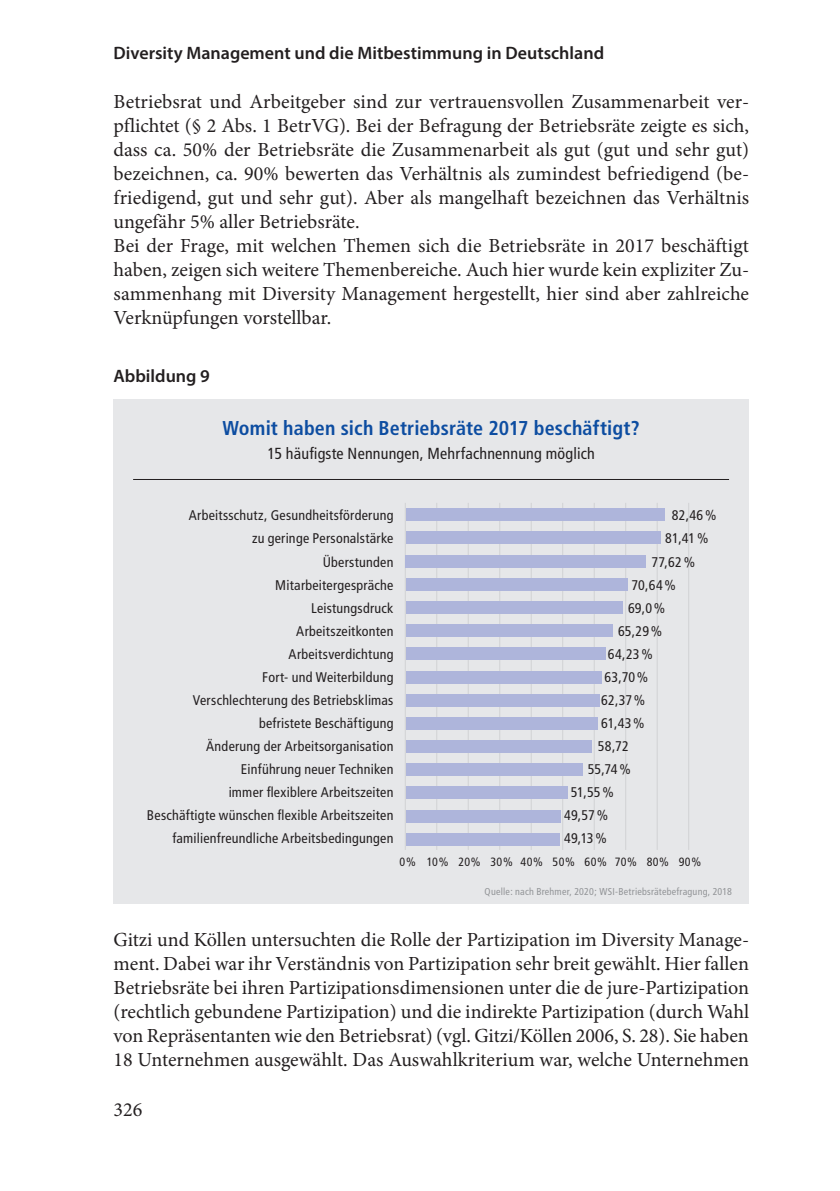
<style>
.page{position:relative;width:840px;height:1191px;background:#fff}
.page>*{position:absolute;margin:0;border:0;box-sizing:border-box;transform-origin:0 0}
.t1{font:20px/24px "Minion Pro";color:#231f20}
.t2{font:700 condensed 20px "Frutiger";letter-spacing:.005em;color:#0d4da1}
.t3{font:600 18px "Myriad Pro";color:#231f20}
.t4{font:condensed 16px "Frutiger";letter-spacing:.01em;color:#231f20}
.t5{font:condensed 14px/23px "Frutiger";letter-spacing:.015em;color:#231f20;text-align:right}
.t6{font:condensed 12px "Frutiger";letter-spacing:.025em;color:#231f20}
.t7{font:condensed 10px "Frutiger";letter-spacing:.02em;color:#939598}
</style>
<div class="page">
<div style="left:113px;top:400px;width:635px;height:504px;background:#e6e7e9"></div>
<hr style="left:133px;top:479px;width:595px;height:1px;background:#231f20">
<hr style="left:404px;top:503px;width:1px;height:347px;background:#d1d2d4">
<hr style="left:436px;top:503px;width:1px;height:347px;background:#d1d2d4">
<hr style="left:467px;top:503px;width:1px;height:347px;background:#d1d2d4">
<hr style="left:499px;top:503px;width:1px;height:347px;background:#d1d2d4">
<hr style="left:530px;top:503px;width:1px;height:347px;background:#d1d2d4">
<hr style="left:562px;top:503px;width:1px;height:347px;background:#d1d2d4">
<hr style="left:593px;top:503px;width:1px;height:347px;background:#d1d2d4">
<hr style="left:625px;top:503px;width:1px;height:347px;background:#d1d2d4">
<hr style="left:656px;top:503px;width:1px;height:347px;background:#d1d2d4">
<hr style="left:687px;top:503px;width:1px;height:347px;background:#d1d2d4">
<div style="left:405px;top:508px;width:259px;height:12px;background:#aeb5db"></div>
<div style="left:405px;top:532px;width:255px;height:12px;background:#aeb5db"></div>
<div style="left:405px;top:555px;width:240px;height:12px;background:#aeb5db"></div>
<div style="left:405px;top:578px;width:222px;height:12px;background:#aeb5db"></div>
<div style="left:405px;top:601px;width:217px;height:12px;background:#aeb5db"></div>
<div style="left:405px;top:624px;width:207px;height:12px;background:#aeb5db"></div>
<div style="left:405px;top:648px;width:200px;height:12px;background:#aeb5db"></div>
<div style="left:405px;top:671px;width:196px;height:12px;background:#aeb5db"></div>
<div style="left:405px;top:694px;width:193px;height:12px;background:#aeb5db"></div>
<div style="left:405px;top:717px;width:192px;height:12px;background:#aeb5db"></div>
<div style="left:405px;top:740px;width:186px;height:12px;background:#aeb5db"></div>
<div style="left:405px;top:763px;width:176px;height:12px;background:#aeb5db"></div>
<div style="left:405px;top:787px;width:162px;height:12px;background:#aeb5db"></div>
<div style="left:405px;top:810px;width:155px;height:12px;background:#aeb5db"></div>
<div style="left:405px;top:833px;width:154px;height:12px;background:#aeb5db"></div>
<p class="t3" style="left:113px;top:41px;width:492px">Diversity Management und die Mitbestimmung in Deutschland</p>
<p class="t1" style="left:113px;top:89px;width:637px">Betriebsrat und Arbeitgeber sind zur vertrauensvollen Zusammenarbeit ver&shy;pflichtet (§ 2 Abs. 1 BetrVG). Bei der Befragung der Betriebsräte zeigte es sich, dass ca. 50% der Betriebsräte die Zusammenarbeit als gut (gut und sehr gut) bezeichnen, ca. 90% bewerten das Verhältnis als zumindest befriedigend (be&shy;friedigend, gut und sehr gut). Aber als mangelhaft bezeichnen das Verhältnis ungefähr 5% aller Betriebsräte.<br>Bei der Frage, mit welchen Themen sich die Betriebsräte in 2017 beschäftigt haben, zeigen sich weitere Themenbereiche. Auch hier wurde kein expliziter Zu&shy;sammenhang mit Diversity Management hergestellt, hier sind aber zahlreiche Verknüpfungen vorstellbar.</p>
<p class="t3" style="left:113px;top:364px;width:98px">Abbildung 9</p>
<p class="t2" style="left:222px;top:416px;width:418px">Womit haben sich Betriebsräte 2017 beschäftigt?</p>
<p class="t4" style="left:267px;top:444px;width:329px">15 häufigste Nennungen, Mehrfachnennung möglich</p>
<p class="t5" style="left:147px;top:504px;width:248px">Arbeitsschutz, Gesundheitsförderung<br>zu geringe Personalstärke<br>Überstunden<br>Mitarbeitergespräche<br>Leistungsdruck<br>Arbeitszeitkonten<br>Arbeitsverdichtung<br>Fort- und Weiterbildung<br>Verschlechterung des Betriebsklimas befristete Beschäftigung<br>Änderung der Arbeitsorganisation<br>Einführung neuer Techniken<br>immer flexiblere Arbeitszeiten<br>Beschäftigte wünschen flexible Arbeitszeiten familienfreundliche Arbeitsbedingungen</p>
<p class="t5" style="left:671px;top:504px;width:46px">82,46%</p>
<p class="t5" style="left:664px;top:527px;width:45px">81,41%</p>
<p class="t5" style="left:651px;top:550px;width:45px">77,62%</p>
<p class="t5" style="left:631px;top:573px;width:46px">70,64%</p>
<p class="t5" style="left:627px;top:596px;width:39px">69,0%</p>
<p class="t5" style="left:617px;top:619px;width:46px">65,29%</p>
<p class="t5" style="left:607px;top:642px;width:46px">64,23%</p>
<p class="t5" style="left:604px;top:665px;width:45px">63,70%</p>
<p class="t5" style="left:601px;top:688px;width:46px">62,37%</p>
<p class="t5" style="left:601px;top:711px;width:45px">61,43%</p>
<p class="t5" style="left:597px;top:734px;width:33px">58,72</p>
<p class="t5" style="left:587px;top:757px;width:45px">55,74%</p>
<p class="t5" style="left:570px;top:781px;width:44px">51,55%</p>
<p class="t5" style="left:564px;top:804px;width:45px">49,57%</p>
<p class="t5" style="left:564px;top:827px;width:44px">49,13%</p>
<p class="t6" style="left:399px;top:854px;width:303px">0% 10% 20% 30% 40% 50% 60% 70% 80% 90%</p>
<p class="t7" style="left:484px;top:885px;width:249px">Quelle: nach Brehmer, 2020; WSI-Betriebsrätebefragung, 2018</p>
<p class="t1" style="left:113px;top:927px;width:637px;text-align:justify">Gitzi und Köllen untersuchten die Rolle der Partizipation im Diversity Manage&shy;ment. Dabei war ihr Verständnis von Partizipation sehr breit gewählt. Hier fallen Betriebsräte bei ihren Partizipationsdimensionen unter die de jure-Partizipation (rechtlich gebundene Partizipation) und die indirekte Partizipation (durch Wahl von Repräsentanten wie den Betriebsrat) (vgl. Gitzi/Köllen 2006, S. 28). Sie haben 18 Unternehmen ausgewählt. Das Auswahlkriterium war, welche Unternehmen</p>
<p class="t1" style="left:113px;top:1097px;width:30px">326</p>
</div>
